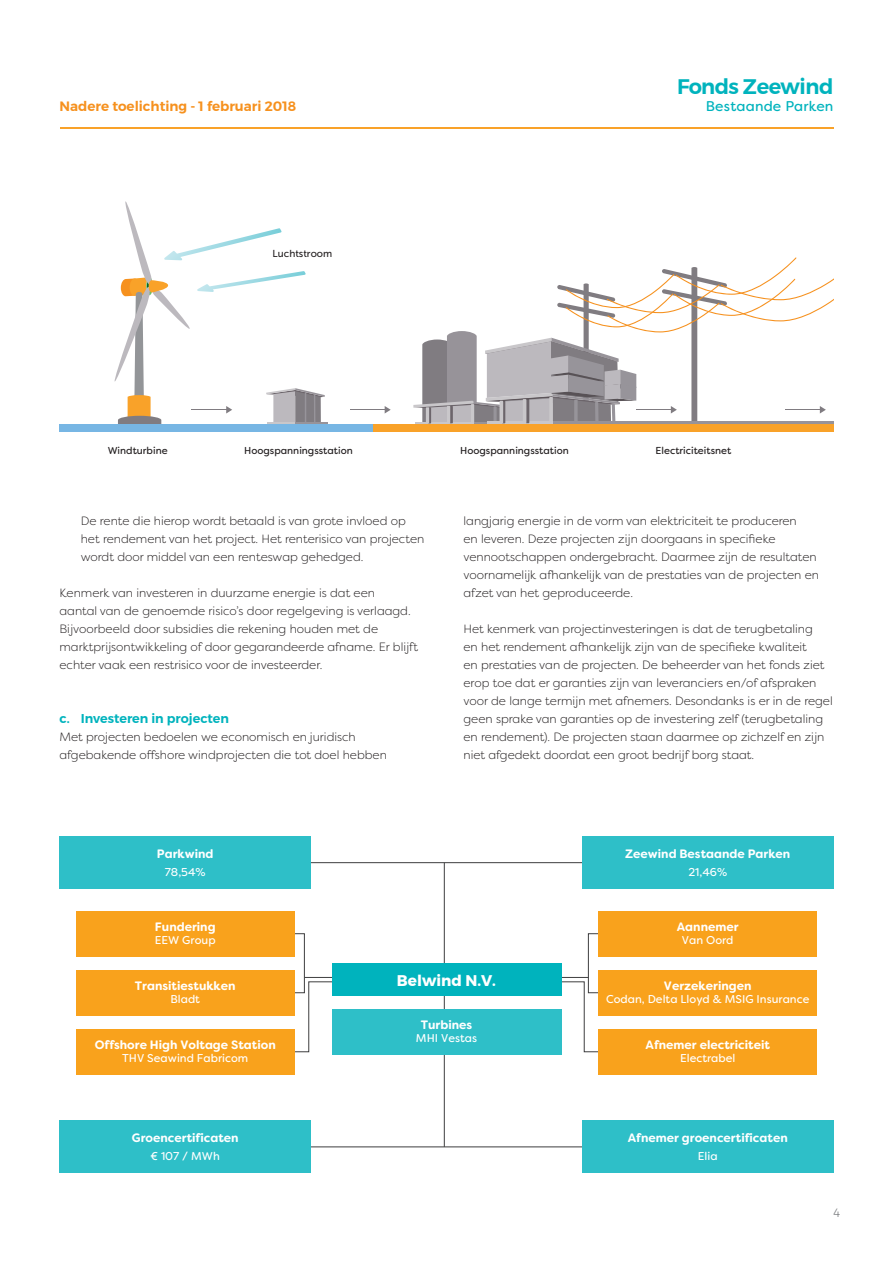
<style>
.page{position:relative;width:893px;height:1263px;background:#fff}
.page>*{position:absolute;margin:0;border:0;box-sizing:border-box;transform-origin:0 0}
.t1{font:600 21px "Montserrat";letter-spacing:-.02em;color:#00b3bd}
.t2{font:700 15.45px "Montserrat";color:#fff}
.t3{font:14.1px "Filson Soft W03";letter-spacing:.01em;color:#00b3bd}
.t4{font:600 13.5px "Montserrat";color:#f6911e}
.t5{font:600 12.75px "Montserrat";color:#00b3bd}
.t6{font:700 12.15px "Filson Soft W03";color:#fff}
.t7{font:300 12px/18px "Filson Soft W03";color:#231f20}
.t8{font:300 12px "Montserrat";color:#76787b;scale:.95 1}
.t9{font:11.4px "Filson Soft W03";color:#fff}
.t10{font:10.05px "Filson Soft W03";color:#231f20}
.t11{font:10.05px "Museo Sans 500";color:#231f20}
</style>
<div class="page">
<hr style="left:60px;top:128px;width:773px;height:1px;background:#f9a229">
<hr style="left:296px;top:422px;width:32px;height:2px;background:#979399">
<div style="left:372px;top:424px;width:461px;height:7px;background:#f9a229"></div>
<div style="left:60px;top:424px;width:312px;height:7px;background:#77b6e4"></div>
<hr style="left:415px;top:422px;width:59px;height:2px;background:#c9c7ca">
<hr style="left:474px;top:422px;width:67px;height:2px;background:#979399">
<hr style="left:488px;top:422px;width:65px;height:2px;background:#c9c7ca">
<hr style="left:553px;top:422px;width:280px;height:2px;background:#979399">
<svg style="left:114px;top:201px;width:211px;height:223px"></svg>
<hr style="left:350px;top:409px;width:37px;height:1px;background:#807c81">
<svg style="left:385px;top:406px;width:6px;height:7px"></svg>
<svg style="left:413px;top:257px;width:420px;height:166px"></svg>
<div style="left:257px;top:933px;width:48px;height:60px;border:1px solid #3e3e3f"></div>
<div style="left:588px;top:933px;width:49px;height:60px;border:1px solid #3e3e3f"></div>
<hr style="left:181px;top:1146px;width:527px;height:1px;background:#3e3e3f">
<hr style="left:181px;top:862px;width:527px;height:1px;background:#3e3e3f">
<svg style="left:295px;top:981px;width:303px;height:71px"></svg>
<hr style="left:304px;top:977px;width:284px;height:1px;background:#3e3e3f">
<hr style="left:444px;top:863px;width:1px;height:284px;background:#3e3e3f">
<div style="left:60px;top:836px;width:251px;height:53px;background:#2ebfc8"></div>
<div style="left:332px;top:963px;width:229px;height:33px;background:#00b3bd"></div>
<div style="left:332px;top:1009px;width:229px;height:46px;background:#2ebfc8"></div>
<div style="left:582px;top:836px;width:251px;height:53px;background:#2ebfc8"></div>
<div style="left:76px;top:911px;width:219px;height:46px;background:#f9a21c"></div>
<div style="left:598px;top:911px;width:219px;height:46px;background:#f9a21c"></div>
<div style="left:60px;top:1121px;width:251px;height:52px;background:#2ebfc8"></div>
<div style="left:582px;top:1121px;width:251px;height:52px;background:#2ebfc8"></div>
<div style="left:76px;top:970px;width:219px;height:46px;background:#f9a21c"></div>
<div style="left:598px;top:970px;width:219px;height:46px;background:#f9a21c"></div>
<div style="left:76px;top:1029px;width:219px;height:46px;background:#f9a21c"></div>
<div style="left:598px;top:1029px;width:219px;height:46px;background:#f9a21c"></div>
<p class="t4" style="left:60px;top:95px;width:238px">Nadere toelichting - 1 februari 2018</p>
<p class="t11" style="left:273px;top:248px;width:61px">Luchtstroom</p>
<h1 class="t1" style="left:677px;top:70px;width:158px">Fonds Zeewind</h1>
<p class="t3" style="left:706px;top:97px;width:129px">Bestaande Parken</p>
<p class="t10" style="left:108px;top:444px;width:61px">Windturbine</p>
<p class="t10" style="left:244px;top:444px;width:110px">Hoogspanningsstation</p>
<p class="t10" style="left:460px;top:444px;width:110px">Hoogspanningsstation</p>
<p class="t10" style="left:656px;top:444px;width:77px">Electriciteitsnet</p>
<p class="t7" style="left:81px;top:512px;width:345px">De rente die hierop wordt betaald is van grote invloed op het rendement van het project. Het renterisico van projecten wordt door middel van een renteswap gehedged.</p>
<p class="t7" style="left:60px;top:584px;width:360px">Kenmerk van investeren in duurzame energie is dat een<br>aantal van de genoemde risico’s door regelgeving is verlaagd.<br>Bijvoorbeeld door subsidies die rekening houden met de marktprijsontwikkeling of door gegarandeerde afname. Er blijft echter vaak een restrisico voor de investeerder.</p>
<p class="t5" style="left:60px;top:708px;width:171px">c. Investeren in projecten</p>
<p class="t7" style="left:60px;top:728px;width:329px">Met projecten bedoelen we economisch en juridisch afgebakende offshore windprojecten die tot doel hebben</p>
<p class="t7" style="left:463px;top:512px;width:357px">langjarig energie in de vorm van elektriciteit te produceren<br>en leveren. Deze projecten zijn doorgaans in specifieke vennootschappen ondergebracht. Daarmee zijn de resultaten voornamelijk afhankelijk van de prestaties van de projecten en afzet van het geproduceerde.</p>
<p class="t7" style="left:463px;top:620px;width:371px">Het kenmerk van projectinvesteringen is dat de terugbetaling<br>en het rendement afhankelijk zijn van de specifieke kwaliteit<br>en prestaties van de projecten. De beheerder van het fonds ziet erop toe dat er garanties zijn van leveranciers en/of afspraken voor de lange termijn met afnemers. Desondanks is er in de regel geen sprake van garanties op de investering zelf (terugbetaling en rendement). De projecten staan daarmee op zichzelf en zijn niet afgedekt doordat een groot bedrijf borg staat.</p>
<p class="t6" style="left:157px;top:846px;width:58px">Parkwind</p>
<p class="t9" style="left:165px;top:865px;width:42px">78,54%</p>
<p class="t6" style="left:625px;top:846px;width:167px">Zeewind Bestaande Parken</p>
<p class="t9" style="left:688px;top:865px;width:40px">21,46%</p>
<p class="t6" style="left:155px;top:919px;width:62px">Fundering</p>
<p class="t9" style="left:155px;top:933px;width:62px">EEW Group</p>
<p class="t6" style="left:677px;top:919px;width:63px">Aannemer</p>
<p class="t9" style="left:682px;top:933px;width:53px">Van Oord</p>
<p class="t6" style="left:135px;top:978px;width:102px">Transitiestukken</p>
<p class="t9" style="left:170px;top:992px;width:31px">Bladt</p>
<p class="t6" style="left:95px;top:1037px;width:183px">Offshore High Voltage Station</p>
<p class="t9" style="left:122px;top:1051px;width:128px">THV Seawind Fabricom</p>
<p class="t2" style="left:397px;top:968px;width:101px">Belwind N.V.</p>
<p class="t6" style="left:421px;top:1017px;width:53px">Turbines</p>
<p class="t9" style="left:416px;top:1031px;width:63px">MHI Vestas</p>
<p class="t6" style="left:664px;top:978px;width:89px">Verzekeringen</p>
<p class="t9" style="left:606px;top:992px;width:205px">Codan, Delta Lloyd &amp; MSIG Insurance</p>
<p class="t6" style="left:645px;top:1037px;width:126px">Afnemer electriciteit</p>
<p class="t9" style="left:680px;top:1051px;width:57px">Electrabel</p>
<p class="t6" style="left:132px;top:1130px;width:108px">Groencertificaten</p>
<p class="t9" style="left:151px;top:1149px;width:71px">€ 107 / MWh</p>
<p class="t6" style="left:628px;top:1130px;width:162px">Afnemer groencertificaten</p>
<p class="t9" style="left:698px;top:1149px;width:21px">Elia</p>
<p class="t8" style="left:833px;top:1204px;width:9px">4</p>
</div>
